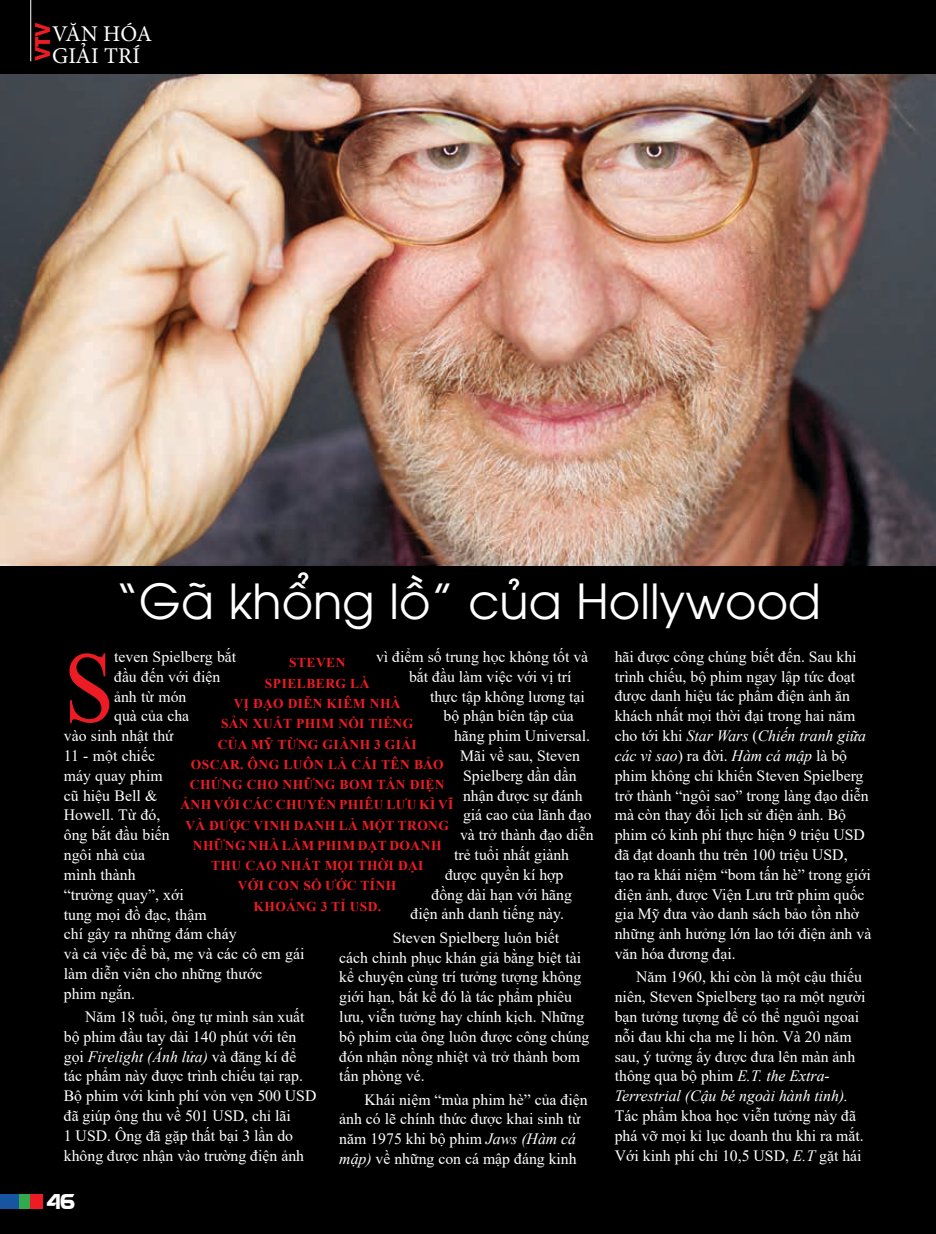
<style>
.page{position:relative;width:936px;height:1234px;background:#fff}
.page>*{position:absolute;margin:0;border:0;box-sizing:border-box;transform-origin:0 0}
.t1{font:100.5px "Times New Roman";color:#ed1c24;scale:.9 1}
.t2{font:48px "UTM Avo";color:#fff}
.t3{font:22.5px/21.8px "Minion Pro";letter-spacing:.005em;color:#fff}
.t4{font:21px "UTM Eremitage";color:#fff}
.t5{font:700 20.25px "UTM Avo";color:#ed1c24}
.t6{font:15.75px/19.8px "Times New Roman";color:#fff}
.t7{font:700 13.5px "Times New Roman";letter-spacing:.035em;color:#ed1c24}
.s1{font-style:italic}
</style>
<div class="page">
<div style="left:0;top:0;width:935px;height:1233px;background:#000"></div>
<img style="left:0;top:74px;width:935px;height:491px">
<div style="left:18px;top:1194px;width:13px;height:14px;background:#34aa4e"></div>
<div style="left:31px;top:1194px;width:12px;height:14px;background:#ed1c24"></div>
<div style="left:0;top:1194px;width:18px;height:14px;background:#1855a0"></div>
<hr style="left:30px;top:0;width:1px;height:61px;background:#fff">
<p class="t5" style="left:26px;top:61px;width:41px;rotate:-90deg">VTV</p>
<h3 class="t3" style="left:52px;top:23px;width:102px">VĂN HÓA<br>GIẢI TRÍ</h3>
<h2 class="t2" style="left:115px;top:564px;width:707px">“Gã khổng lồ” của Hollywood</h2>
<p class="t7" style="left:289px;top:653px;width:58px">STEVEN</p>
<p class="t7" style="left:265px;top:673px;width:103px">SPIELBERG LÀ</p>
<p class="t7" style="left:234px;top:693px;width:165px">VỊ ĐẠO DIỄN KIÊM NHÀ</p>
<p class="t7" style="left:221px;top:713px;width:194px">SẢN XUẤT PHIM NỔI TIẾNG</p>
<p class="t7" style="left:218px;top:734px;width:200px">CỦA MỸ TỪNG GIÀNH 3 GIẢI</p>
<p class="t7" style="left:191px;top:754px;width:254px">OSCAR. ÔNG LUÔN LÀ CÁI TÊN BẢO</p>
<p class="t7" style="left:190px;top:774px;width:256px">CHỨNG CHO NHỮNG BOM TẤN ĐIỆN</p>
<p class="t7" style="left:181px;top:794px;width:274px">ẢNH VỚI CÁC CHUYẾN PHIÊU LƯU KÌ VĨ</p>
<p class="t7" style="left:185px;top:815px;width:265px">VÀ ĐƯỢC VINH DANH LÀ MỘT TRONG</p>
<p class="t7" style="left:193px;top:835px;width:250px">NHỮNG NHÀ LÀM PHIM ĐẠT DOANH</p>
<p class="t7" style="left:211px;top:855px;width:213px">THU CAO NHẤT MỌI THỜI ĐẠI</p>
<p class="t7" style="left:238px;top:875px;width:160px">VỚI CON SỐ ƯỚC TÍNH</p>
<p class="t7" style="left:253px;top:896px;width:107px">KHOẢNG 3 TỈ USD</p>
<p class="t7" style="left:378px;top:896px;width:5px">.</p>
<p class="t6" style="left:614px;top:646px;width:258px">hãi được công chúng biết đến. Sau khi trình chiếu, bộ phim ngay lập tức đoạt được danh hiệu tác phẩm điện ảnh ăn khách nhất mọi thời đại trong hai năm cho tới khi <span class="s1">Star Wars</span> (<span class="s1">Chiến tranh giữa các vì sao</span>) ra đời. <span class="s1">Hàm cá mập</span> là bộ phim không chỉ khiến Steven Spielberg trở thành “ngôi sao” trong làng đạo diễn mà còn thay đổi lịch sử điện ảnh. Bộ phim có kinh phí thực hiện 9 triệu USD đã đạt doanh thu trên 100 triệu USD,<br>tạo ra khái niệm “bom tấn hè” trong giới điện ảnh, được Viện Lưu trữ phim quốc gia Mỹ đưa vào danh sách bảo tồn nhờ những ảnh hưởng lớn lao tới điện ảnh và văn hóa đương đại.</p>
<p class="t6" style="left:614px;top:966px;width:252px;text-indent:21px">Năm 1960, khi còn là một cậu thiếu niên, Steven Spielberg tạo ra một người bạn tưởng tượng để có thể nguôi ngoai nỗi đau khi cha mẹ li hôn. Và 20 năm sau, ý tưởng ấy được đưa lên màn ảnh thông qua bộ phim <span class="s1">E.T. the Extra-Terrestrial (Cậu bé ngoài hành tinh).</span></p>
<p class="t6" style="left:614px;top:1104px;width:250px">Tác phẩm khoa học viễn tưởng này đã phá vỡ mọi kỉ lục doanh thu khi ra mắt.<br>Với kinh phí chỉ 10,5 USD, <span class="s1">E.T</span> gặt hái</p>
<p class="t6" style="left:409px;top:646px;width:181px;text-indent:-33px">vì điểm số trung học không tốt và bắt đầu làm việc với vị trí</p>
<p class="t6" style="left:430px;top:685px;width:156px">thực tập không lương tại</p>
<p class="t6" style="left:443px;top:705px;width:132px">bộ phận biên tập của</p>
<p class="t6" style="left:454px;top:725px;width:138px">hãng phim Universal.</p>
<p class="t6" style="left:460px;top:745px;width:121px">Mãi về sau, Steven</p>
<p class="t6" style="left:463px;top:765px;width:115px">Spielberg dần dần</p>
<p class="t6" style="left:463px;top:784px;width:121px">nhận được sự đánh</p>
<p class="t6" style="left:463px;top:804px;width:130px">giá cao của lãnh đạo</p>
<p class="t6" style="left:460px;top:824px;width:135px">và trở thành đạo diễn</p>
<p class="t6" style="left:454px;top:844px;width:117px">trẻ tuổi nhất giành</p>
<p class="t6" style="left:445px;top:864px;width:120px">được quyền kí hợp</p>
<p class="t6" style="left:431px;top:883px;width:142px">đồng dài hạn với hãng</p>
<p class="t6" style="left:410px;top:903px;width:155px">điện ảnh danh tiếng này.</p>
<p class="t6" style="left:339px;top:926px;width:252px;text-indent:53px">Steven Spielberg luôn biết cách chinh phục khán giả bằng biệt tài kể chuyện cùng trí tưởng tượng không giới hạn, bất kể đó là tác phẩm phiêu lưu, viễn tưởng hay chính kịch. Những bộ phim của ông luôn được công chúng đón nhận nồng nhiệt và trở thành bom tấn phòng vé.</p>
<p class="t6" style="left:339px;top:1088px;width:250px;text-indent:25px">Khái niệm “mùa phim hè” của điện ảnh có lẽ chính thức được khai sinh từ năm 1975 khi bộ phim <span class="s1">Jaws (Hàm cá mập)</span> về những con cá mập đáng kinh</p>
<h1 class="t1" style="left:64px;top:616px;width:57px">S</h1>
<p class="t6" style="left:114px;top:646px;width:124px">teven Spielberg bắt</p>
<p class="t6" style="left:114px;top:666px;width:108px">đầu đến với điện</p>
<p class="t6" style="left:114px;top:685px;width:74px">ảnh từ món</p>
<p class="t6" style="left:114px;top:705px;width:77px">quà của cha</p>
<p class="t6" style="left:64px;top:725px;width:111px">vào sinh nhật thứ</p>
<p class="t6" style="left:64px;top:745px;width:93px">11 - một chiếc</p>
<p class="t6" style="left:64px;top:765px;width:100px">máy quay phim</p>
<p class="t6" style="left:64px;top:784px;width:95px">cũ hiệu Bell &amp;</p>
<p class="t6" style="left:64px;top:804px;width:98px">Howell. Từ đó,</p>
<p class="t6" style="left:64px;top:824px;width:107px">ông bắt đầu biến</p>
<p class="t6" style="left:64px;top:844px;width:83px">ngôi nhà của</p>
<p class="t6" style="left:64px;top:864px;width:73px">mình thành</p>
<p class="t6" style="left:64px;top:883px;width:122px">“trường quay”, xới</p>
<p class="t6" style="left:64px;top:903px;width:144px">tung mọi đồ đạc, thậm</p>
<p class="t6" style="left:64px;top:923px;width:174px">chí gây ra những đám cháy</p>
<p class="t6" style="left:64px;top:943px;width:242px">và cả việc để bà, mẹ và các cô em gái</p>
<p class="t6" style="left:64px;top:963px;width:200px">làm diễn viên cho những thước</p>
<p class="t6" style="left:64px;top:982px;width:73px">phim ngắn.</p>
<p class="t6" style="left:64px;top:1006px;width:253px;text-indent:21px">Năm 18 tuổi, ông tự mình sản xuất bộ phim đầu tay dài 140 phút với tên gọi <span class="s1">Firelight (Ánh lửa)</span> và đăng kí để tác phẩm này được trình chiếu tại rạp.<br>Bộ phim với kinh phí vỏn vẹn 500 USD đã giúp ông thu về 501 USD, chỉ lãi<br>1 USD. Ông đã gặp thất bại 3 lần do không được nhận vào trường điện ảnh</p>
<h3 class="t4" style="left:45px;top:1186px;width:31px">46</h3>
</div>
